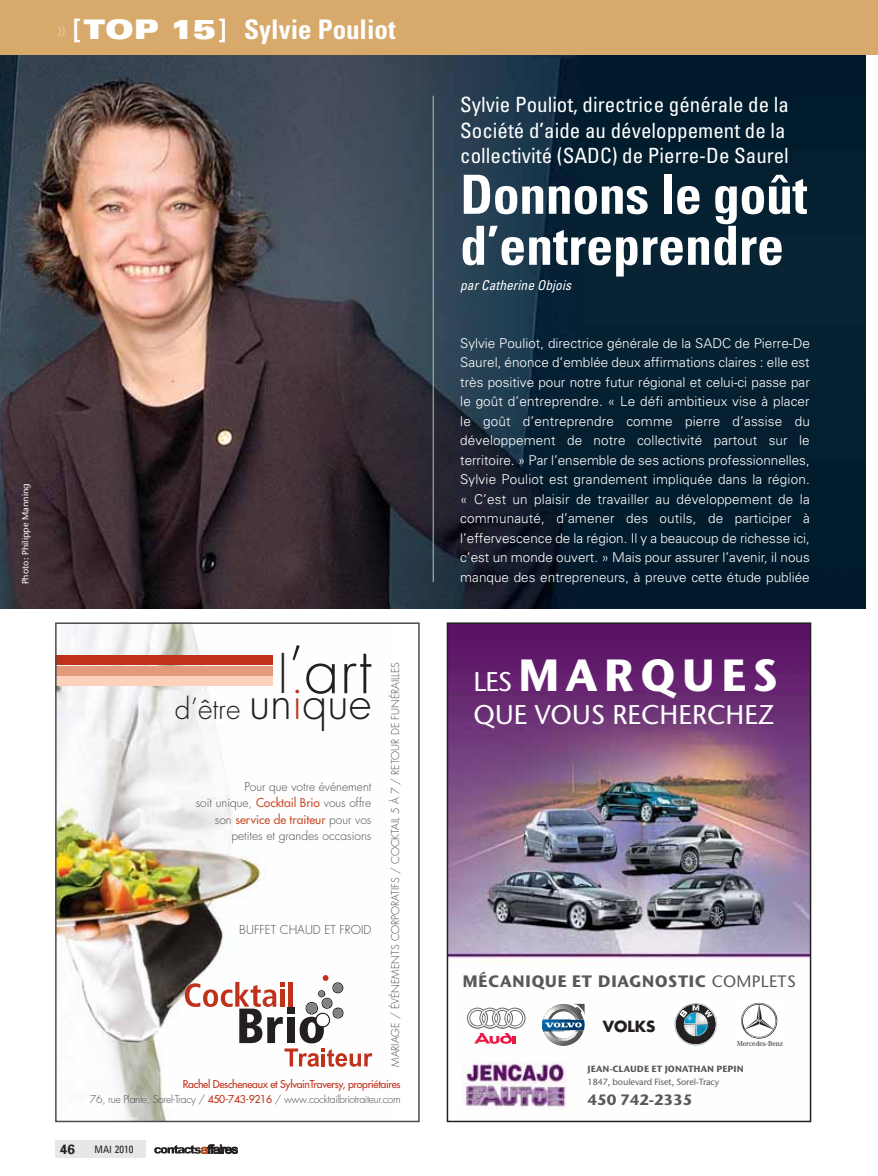
<style>
.page{position:relative;width:878px;height:1176px;background:#fff}
.page>*{position:absolute;margin:0;border:0;box-sizing:border-box;transform-origin:0 0}
.t1{font:300 63px "Futura";color:#231f20}
.t2{font:700 condensed 54px/51px "Univers";color:#fff}
.t3{font:700 45px "Bell Stone Sans";letter-spacing:.13em;color:#fff}
.t4{font:300 28.2px "Futura";color:#231f20}
.t5{font:700 condensed 27px "Univers";color:#fff}
.t6{font:27px "Bell Stone Sans";letter-spacing:.005em;color:#fff}
.t7{font:condensed 21px/25.2px "Univers";color:#fff}
.t8{font:700 16.5px "Bell Stone Sans";letter-spacing:.02em;color:#58595b}
.t9{font:700 15px "Bell Stone Sans";letter-spacing:-.015em;color:#58595b}
.t10{font:700 15px "Futura";color:#231f20}
.t11{font:300 13.5px/19.5px "Univers";color:#fff;text-align:justify}
.t12{font:italic condensed 13.5px "Univers";color:#fff}
.t13{font:700 13.5px "Univers";color:#231f20}
.t14{font:300 12px/16.2px "Futura";color:#4c4c4e;text-align:right}
.t15{font:10.5px/14.2px "Futura";letter-spacing:-.03em;color:#bf311a;text-align:right}
.t16{font:300 10.5px "Futura";color:#4c4c4e}
.t17{font:condensed 10.5px "Univers";color:#231f20}
.t18{font:9px "Bell Stone Sans";letter-spacing:-.01em;color:#58595b}
.t19{font:700 9px "Bell Stone Sans";color:#58595b}
.t20{font:9px "Bell Stone Sans";color:#fff}
.t21{font:7.5px "Corporate A";color:#231f20}
.s1{font-weight:300;color:#e4c194}
.s2{font-weight:900;font-stretch:expanded}
.s3{font-size:48.6px}
.s4{font-weight:300;color:#4c4c4e}
.s5{font-size:44.7px}
.s6{font-size:44.7px;color:#bf311a}
.s7{font-weight:400;color:#c8502d}
.s8{font-size:10.2px}
.s9{font-weight:400;font-size:27px}
.s10{font-weight:400}
</style>
<div class="page">
<div style="left:55px;top:1140px;width:90px;height:17px;background:#e6e7e8"></div>
<svg style="left:154px;top:1144px;width:84px;height:9px"></svg>
<img style="left:0;top:55px;width:865px;height:554px">
<hr style="left:433px;top:96px;width:1px;height:486px;background:#bbbdc0">
<div style="left:0;top:0;width:878px;height:55px;background:#d7a96b"></div>
<img style="left:450px;top:625px;width:358px;height:485px">
<div style="left:447px;top:622px;width:364px;height:500px;border:2px solid #231f20"></div>
<svg style="left:467px;top:1007px;width:58px;height:36px"></svg>
<svg style="left:542px;top:1003px;width:43px;height:42px"></svg>
<svg style="left:674px;top:1002px;width:43px;height:43px"></svg>
<div style="left:736px;top:1000px;width:50px;height:38px;background:#fff"></div>
<svg style="left:741px;top:1003px;width:36px;height:34px"></svg>
<img style="left:462px;top:1061px;width:110px;height:48px">
<img style="left:58px;top:625px;width:315px;height:494px">
<div style="left:55px;top:655px;width:218px;height:9px;background:#bf311a"></div>
<div style="left:55px;top:665px;width:218px;height:10px;background:#e19a7a"></div>
<div style="left:55px;top:676px;width:218px;height:10px;background:#fdd2ba"></div>
<div style="left:55px;top:622px;width:365px;height:500px;border:2px solid #4c4c4e"></div>
<svg style="left:185px;top:975px;width:187px;height:91px"></svg>
<div style="left:317px;top:1014px;width:12px;height:12px;background:#fff;border-radius:50%"></div>
<h3 class="t5" style="left:57px;top:19px;width:340px"><span class="s1">»</span> [<span class="s2">TOP 15</span>] Sylvie Pouliot</h3>
<p class="t20" style="left:22px;top:584px;width:102px;rotate:-90deg">Photo : Philippe Manning</p>
<h1 class="t1" style="left:278px;top:641px;width:95px"><span class="s3">l</span>’art</h1>
<p class="t16" style="left:390px;top:1066px;width:406px;rotate:-90deg">MARIAGE / ÉVÉNEMENTS CORPORATIFS / COCKTAIL 5 À 7 / RETOUR DE FUNÉRAILLES</p>
<p class="t15" style="left:90px;top:1077px;width:312px">Rachel Descheneaux et SylvainTraversy, propriétaires<br><span class="s4">76, rue Plante, Sorel-Tracy /</span> 450-743-9216 <span class="s4">/ www.cocktailbriotraiteur.com</span></p>
<h3 class="t4" style="left:175px;top:695px;width:198px">d’être <span class="s5">un</span><span class="s6">i</span><span class="s5">que</span></h3>
<p class="t14" style="left:196px;top:779px;width:177px">Pour que votre événement<br>soit unique, <span class="s7">Cocktail Brio</span> vous offre son <span class="s7">service de traiteur</span> pour vos petites et grandes occasions</p>
<p class="t14" style="left:239px;top:922px;width:134px">BUFFET CHAUD ET FROID</p>
<p class="t13" style="left:60px;top:1144px;width:16px">46</p>
<p class="t17" style="left:95px;top:1145px;width:41px"><span class="s8">MAI</span> 2010</p>
<h3 class="t7" style="left:460px;top:94px;width:330px">Sylvie Pouliot, directrice générale de la<br>Société d’aide au développement de la collectivité (SADC) de Pierre-De Saurel</h3>
<h2 class="t2" style="left:460px;top:175px;width:349px">Donnons le goût d’entreprendre</h2>
<p class="t12" style="left:460px;top:280px;width:115px">parCatherine Objois</p>
<p class="t11" style="left:460px;top:334px;width:351px">Sylvie Pouliot, directrice générale de la SADC de Pierre-De Saurel, énonce d’emblée deux affirmations claires : elle est très positive pour notre futur régional et celui-ci passe par le goût d’entreprendre. « Le défi ambitieux vise à placer le goût d’entreprendre comme pierre d’assise du développement de notre collectivité partout sur le territoire. » Par l’ensemble de ses actions professionnelles, Sylvie Pouliot est grandement impliquée dans la région. « C’est un plaisir de travailler au développement de la communauté, d’amener des outils, de participer à l’effervescence de la région. Il y a beaucoup de richesse ici, c’est un monde ouvert. » Mais pour assurer l’avenir, il nous manque des entrepreneurs, à preuve cette étude publiée</p>
<h3 class="t3" style="left:474px;top:659px;width:306px"><span class="s9">LES</span>MARQUES</h3>
<h3 class="t6" style="left:474px;top:705px;width:302px">QUE VOUS RECHERCHEZ</h3>
<p class="t8" style="left:462px;top:975px;width:335px">MÉCANIQUE ET DIAGNOSTIC <span class="s10">COMPLETS</span></p>
<p class="t10" style="left:603px;top:1019px;width:54px">VOLKS</p>
<p class="t21" style="left:737px;top:1039px;width:48px">Mercedes-Benz</p>
<p class="t19" style="left:588px;top:1065px;width:158px">JEAN-CLAUDE ET JONATHAN PEPIN</p>
<p class="t18" style="left:588px;top:1078px;width:133px">1847, boulevard Fiset, Sorel-Tracy</p>
<p class="t9" style="left:588px;top:1094px;width:106px">450 742-2335</p>
</div>
